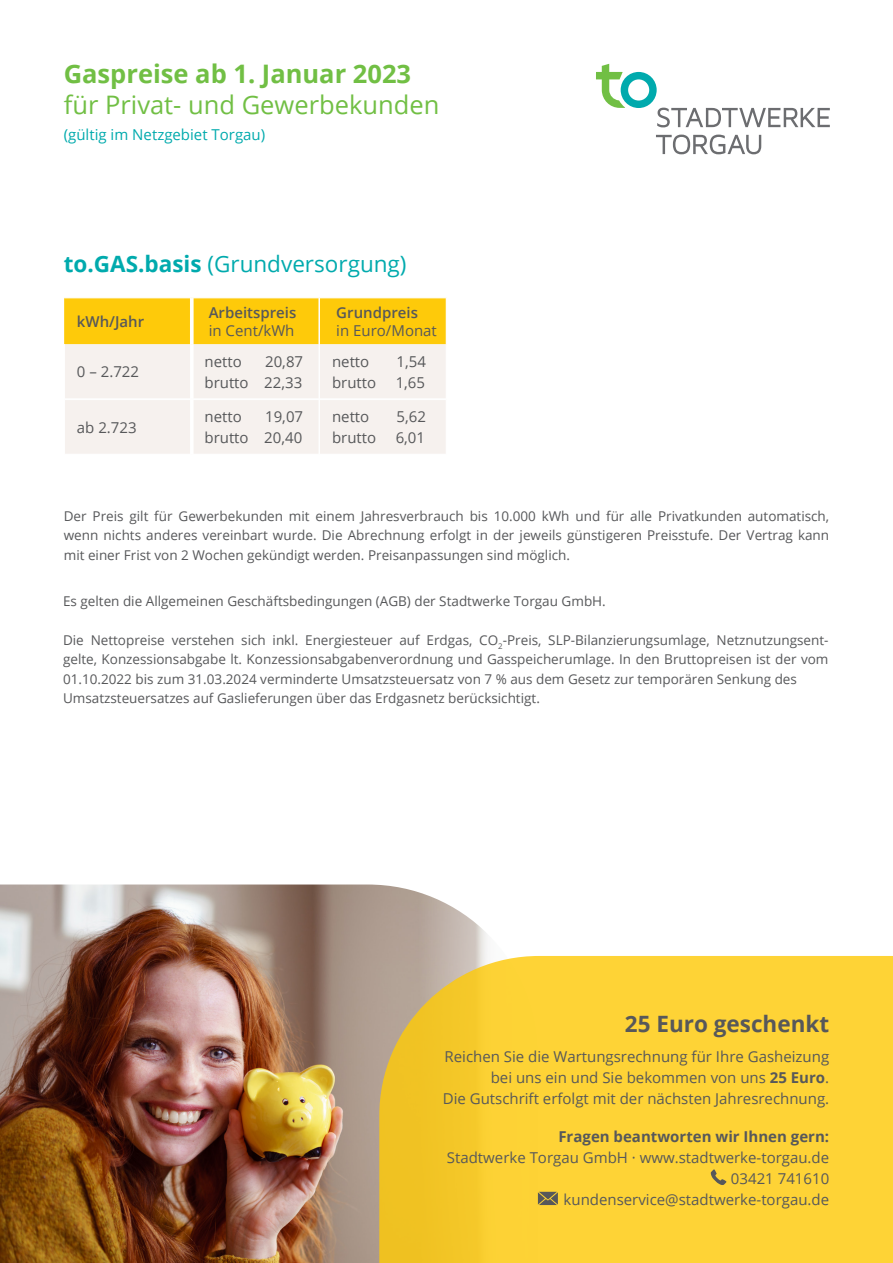
<style>
.page{position:relative;width:893px;height:1263px;background:#fff}
.page>*{position:absolute;margin:0;border:0;box-sizing:border-box;transform-origin:0 0}
.t1{font:25.5px "Open Sans";color:#71bf44}
.t2{font:700 25.5px "Open Sans";color:#71bf44}
.t3{font:22.5px "Open Sans";color:#00aaad}
.t4{font:700 22.5px "Open Sans";color:#57585a}
.t5{font:15px/21px "Open Sans";color:#57585a;text-align:right}
.t6{font:600 15px "Open Sans";color:#57585a}
.t7{font:15px "Open Sans";color:#00aaad}
.t8{font:13.5px/19.5px "Open Sans";color:#57585a;text-align:justify}
.s1{font-weight:700}
</style>
<div class="page">
<svg style="left:656px;top:135px;width:105px;height:19px"></svg>
<svg style="left:596px;top:64px;width:233px;height:63px"></svg>
<img style="left:0;top:884px;width:487px;height:379px">
<svg style="left:379px;top:956px;width:514px;height:307px;background:#f9cf36"></svg>
<svg style="left:711px;top:1169px;width:15px;height:16px"></svg>
<svg style="left:538px;top:1192px;width:20px;height:13px"></svg>
<svg style="left:64px;top:299px;width:382px;height:155px;background:#f8e5ab"></svg>
<hr style="left:190px;top:344px;width:3px;height:55px;background:#fff">
<hr style="left:190px;top:400px;width:3px;height:54px;background:#fff">
<hr style="left:190px;top:298px;width:3px;height:46px;background:#fff">
<hr style="left:319px;top:298px;width:1px;height:46px;background:#fff">
<hr style="left:193px;top:344px;width:1px;height:55px;background:#fff">
<hr style="left:193px;top:400px;width:1px;height:54px;background:#fff">
<hr style="left:64px;top:399px;width:128px;height:1px;background:#fff">
<hr style="left:192px;top:399px;width:127px;height:1px;background:#fff">
<hr style="left:319px;top:399px;width:127px;height:1px;background:#fff">
<hr style="left:64px;top:344px;width:1px;height:55px;background:#fff">
<hr style="left:64px;top:400px;width:1px;height:54px;background:#fff">
<hr style="left:319px;top:344px;width:1px;height:55px;background:#fff">
<hr style="left:319px;top:399px;width:1px;height:55px;background:#fff">
<hr style="left:193px;top:298px;width:1px;height:46px;background:#fff">
<p class="t2" style="left:64px;top:56px;width:349px">Gaspreise ab 1. Januar 2023</p>
<p class="t1" style="left:64px;top:87px;width:377px">für Privat- und Gewerbekunden</p>
<p class="t7" style="left:64px;top:124px;width:203px">(gültig im Netzgebiet Torgau)</p>
<p class="t3" style="left:64px;top:249px;width:344px"><span class="s1">to.GAS.basis</span> (Grundversorgung)</p>
<p class="t6" style="left:77px;top:311px;width:69px">kWh/Jahr</p>
<p class="t5" style="left:77px;top:361px;width:64px">0 – 2.722</p>
<p class="t5" style="left:77px;top:416px;width:61px">ab 2.723</p>
<p class="t6" style="left:209px;top:302px;width:89px">Arbeitspreis</p>
<p class="t5" style="left:209px;top:319px;width:87px">in Cent/kWh</p>
<p class="t5" style="left:204px;top:350px;width:39px">netto</p>
<p class="t5" style="left:265px;top:350px;width:39px">20,87</p>
<p class="t5" style="left:204px;top:371px;width:99px">brutto 22,33</p>
<p class="t6" style="left:336px;top:302px;width:83px">Grundpreis</p>
<p class="t5" style="left:336px;top:319px;width:102px">in Euro/Monat</p>
<p class="t5" style="left:332px;top:350px;width:39px">netto</p>
<p class="t5" style="left:397px;top:350px;width:31px">1,54</p>
<p class="t5" style="left:332px;top:371px;width:46px">brutto</p>
<p class="t5" style="left:396px;top:371px;width:31px">1,65</p>
<p class="t5" style="left:204px;top:406px;width:100px">19,07<br>brutto 20,40</p>
<p class="t5" style="left:332px;top:406px;width:39px">netto</p>
<p class="t5" style="left:397px;top:406px;width:31px">5,62</p>
<p class="t5" style="left:204px;top:406px;width:39px">netto</p>
<p class="t5" style="left:332px;top:427px;width:46px">brutto</p>
<p class="t5" style="left:396px;top:427px;width:31px">6,01</p>
<p class="t8" style="left:64px;top:506px;width:767px">Der Preis gilt für Gewerbekunden mit einem Jahresverbrauch bis 10.000 kWh und für alle Privatkunden automatisch, wenn nichts anderes vereinbart wurde. Die Abrechnung erfolgt in der jeweils günstigeren Preisstufe. Der Vertrag kann mit einer Frist von 2 Wochen gekündigt werden. Preisanpassungen sind möglich.</p>
<p class="t8" style="left:63px;top:591px;width:544px">Es gelten die Allgemeinen Geschäftsbedingungen (AGB) der Stadtwerke Torgau GmbH.</p>
<p class="t8" style="left:63px;top:630px;width:767px;text-align:left">Die Nettopreise verstehen sich inkl. Energiesteuer auf Erdgas, CO<sub>2</sub>-Preis, SLP-Bilanzierungsumlage, Netznutzungsent&shy;gelte, Konzessionsabgabe lt. Konzessionsabgabenverordnung und Gasspeicherumlage. In den Bruttopreisen ist der vom 01.10.2022 bis zum 31.03.2024 verminderte Umsatzsteuersatz von 7 % aus dem Gesetz zur temporären Senkung des Umsatzsteuersatzes auf Gaslieferungen über das Erdgasnetz berücksichtigt.</p>
<p class="t4" style="left:625px;top:1007px;width:206px">25 Euro geschenkt</p>
<p class="t5" style="left:443px;top:1045px;width:388px">Reichen Sie die Wartungsrechnung für Ihre Gasheizung bei uns ein und Sie bekommen von uns <span class="s1">25 Euro</span>.<br>Die Gutschrift erfolgt mit der nächsten Jahresrechnung.</p>
<p class="t5" style="left:447px;top:1125px;width:384px"><span class="s1">Fragen beantworten wir Ihnen gern:<br></span>Stadtwerke Torgau GmbH · www.stadtwerke-torgau.de 03421 741610<br>kundenservice@stadtwerke-torgau.de</p>
</div>
